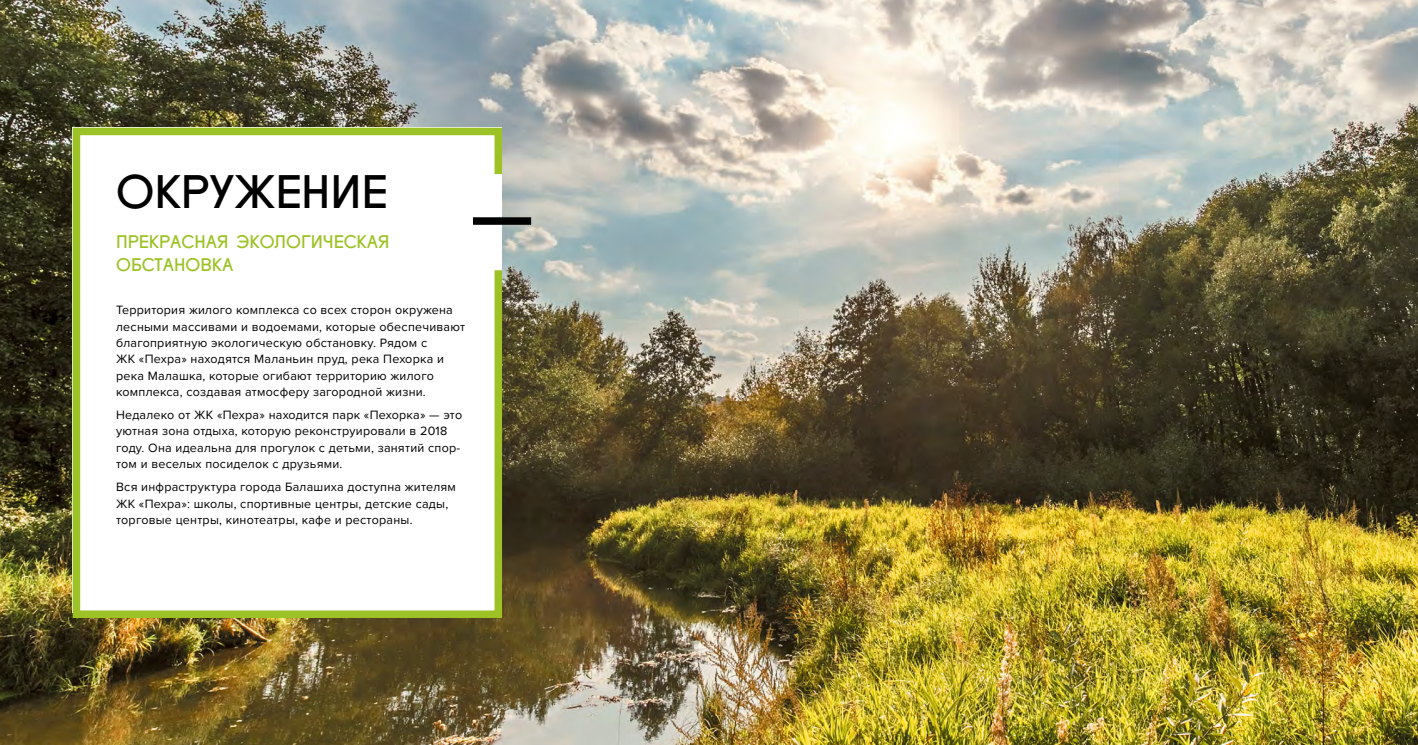
<style>
.page{position:relative;width:1418px;height:745px;background:#fff}
.page>*{position:absolute;margin:0;border:0;box-sizing:border-box;transform-origin:0 0}
.t1{font:45px "Fugue Head";color:#000}
.t2{font:17.5px/22.5px "Fugue Head";color:#9dc225}
.t3{font:12.5px/16.2px "Proxima Nova";letter-spacing:.02em;color:#000}
</style>
<div class="page">
<img style="left:0;top:0;width:1417px;height:744px">
<svg style="left:69px;top:124px;width:437px;height:497px"></svg>
<div style="left:473px;top:217px;width:58px;height:8px;background:#000"></div>
<h1 class="t1" style="left:116px;top:156px;width:272px">ОКРУЖЕНИЕ</h1>
<h2 class="t2" style="left:116px;top:229px;width:275px">ПРЕКРАСНАЯ ЭКОЛОГИЧЕСКАЯ<br>ОБСТАНОВКА</h2>
<p class="t3" style="left:116px;top:302px;width:350px">Территория жилого комплекса со всех сторон окружена лесными массивами и водоемами, которые обеспечивают благоприятную экологическую обстановку. Рядом с<br>ЖК «Пехра» находятся Маланьин пруд, река Пехорка и река Малашка, которые огибают территорию жилого комплекса, создавая атмосферу загородной жизни.</p>
<p class="t3" style="left:116px;top:407px;width:347px">Недалеко от ЖК «Пехра» находится парк «Пехорка» — это уютная зона отдыха, которую реконструировали в 2018 году. Она идеальна для прогулок с детьми, занятий спор&shy;том и веселых посиделок с друзьями.</p>
<p class="t3" style="left:116px;top:479px;width:341px">Вся инфраструктура города Балашиха доступна жителям<br>ЖК «Пехра»: школы, спортивные центры, детские сады, торговые центры, кинотеатры, кафе и рестораны.</p>
</div>
